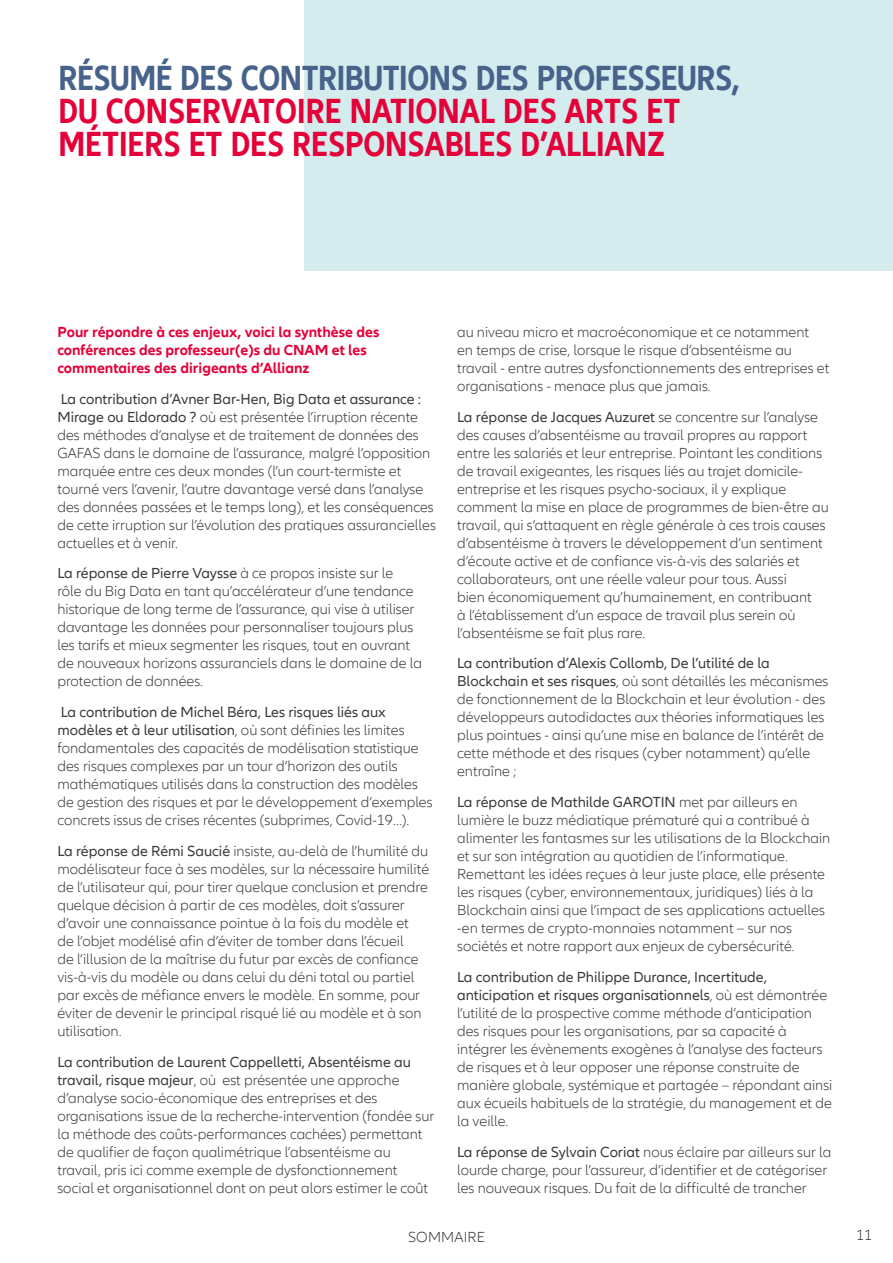
<style>
.page{position:relative;width:893px;height:1263px;background:#fff}
.page>*{position:absolute;margin:0;border:0;box-sizing:border-box;transform-origin:0 0}
.t1{font:700 condensed 36px/33px "Allianz Neo";color:#e40038}
.t2{font:700 condensed 36px "Allianz Neo";letter-spacing:-.01em;color:#47638b}
.t3{font:300 15px/18px "Allianz Neo";color:#3a3a39}
.t4{font:700 15px/18px "Allianz Neo";color:#e40038}
.s1{font-weight:400}
</style>
<div class="page">
<div style="left:304px;top:0;width:589px;height:270px;background:#d5ecee"></div>
<h1 class="t2" style="left:58px;top:57px;width:683px">RÉSUMÉ DES CONTRIBUTIONS DES PROFESSEURS,</h1>
<h1 class="t1" style="left:58px;top:95px;width:623px">DU CONSERVATOIRE NATIONAL DES ARTS ET<br>MÉTIERS ET DES RESPONSABLES D’ALLIANZ</h1>
<p class="t4" style="left:57px;top:323px;width:324px">Pour répondre à ces enjeux, voici la synthèse des conférences des professeur(e)s du CNAM et les commentaires des dirigeants d’Allianz</p>
<p class="t3" style="left:57px;top:390px;width:380px"><span class="s1">La contribution d’Avner Bar-Hen, Big Data et assurance :<br>Mirage ou Eldorado ?</span> où est présentée l’irruption récente des méthodes d’analyse et de traitement de données des GAFAS dans le domaine de l’assurance, malgré l’opposition marquée entre ces deux mondes (l’un court-termiste et tourné vers l’avenir, l’autre davantage versé dans l’analyse des données passées et le temps long), et les conséquences de cette irruption sur l’évolution des pratiques assurancielles actuelles et à venir.</p>
<p class="t3" style="left:57px;top:565px;width:366px"><span class="s1">La réponse de Pierre Vaysse</span> à ce propos insiste sur le<br>rôle du Big Data en tant qu’accélérateur d’une tendance historique de long terme de l’assurance, qui vise à utiliser davantage les données pour personnaliser toujours plus les tarifs et mieux segmenter les risques, tout en ouvrant de nouveaux horizons assuranciels dans le domaine de la protection de données.</p>
<p class="t3" style="left:57px;top:703px;width:377px"><span class="s1">La contribution de Michel Béra, Les risques liés aux modèles et à leur utilisation</span>, où sont définies les limites fondamentales des capacités de modélisation statistique des risques complexes par un tour d’horizon des outils mathématiques utilisés dans la construction des modèles de gestion des risques et par le développement d’exemples concrets issus de crises récentes (subprimes, Covid-19…).</p>
<p class="t3" style="left:57px;top:842px;width:373px"><span class="s1">La réponse de Rémi Saucié</span> insiste, au-delà de l’humilité du modélisateur face à ses modèles, sur la nécessaire humilité de l’utilisateur qui, pour tirer quelque conclusion et prendre quelque décision à partir de ces modèles, doit s’assurer d’avoir une connaissance pointue à la fois du modèle et<br>de l’objet modélisé afin d’éviter de tomber dans l’écueil<br>de l’illusion de la maîtrise du futur par excès de confiance vis-à-vis du modèle ou dans celui du déni total ou partiel par excès de méfiance envers le modèle. En somme, pour éviter de devenir le principal risqué lié au modèle et à son utilisation.</p>
<p class="t3" style="left:57px;top:1053px;width:378px"><span class="s1">La contribution de Laurent Cappelletti, Absentéisme au travail, risque majeur</span>, où est présentée une approche d’analyse socio-économique des entreprises et des organisations issue de la recherche-intervention (fondée sur la méthode des coûts-performances cachées) permettant de qualifier de façon qualimétrique l’absentéisme au travail, pris ici comme exemple de dysfonctionnement social et organisationnel dont on peut alors estimer le coût</p>
<p class="t3" style="left:457px;top:323px;width:374px">au niveau micro et macroéconomique et ce notamment<br>en temps de crise, lorsque le risque d’absentéisme au travail - entre autres dysfonctionnements des entreprises et organisations - menace plus que jamais.</p>
<p class="t3" style="left:457px;top:408px;width:373px"><span class="s1">La réponse de Jacques Auzuret</span> se concentre sur l’analyse des causes d’absentéisme au travail propres au rapport entre les salariés et leur entreprise. Pointant les conditions de travail exigeantes, les risques liés au trajet domicile&shy;entreprise et les risques psycho-sociaux, il y explique comment la mise en place de programmes de bien-être au travail, qui s’attaquent en règle générale à ces trois causes d’absentéisme à travers le développement d’un sentiment d’écoute active et de confiance vis-à-vis des salariés et collaborateurs, ont une réelle valeur pour tous. Aussi<br>bien économiquement qu’humainement, en contribuant<br>à l’établissement d’un espace de travail plus serein où l’absentéisme se fait plus rare.</p>
<p class="t3" style="left:457px;top:655px;width:373px"><span class="s1">La contribution d’Alexis Collomb, De l’utilité de la Blockchain et ses risques</span>, où sont détaillés les mécanismes de fonctionnement de la Blockchain et leur évolution - des développeurs autodidactes aux théories informatiques les plus pointues - ainsi qu’une mise en balance de l’intérêt de cette méthode et des risques (cyber notamment) qu’elle entraîne ;</p>
<p class="t3" style="left:457px;top:793px;width:375px"><span class="s1">La réponse de Mathilde GAROTIN</span> met par ailleurs en lumière le buzz médiatique prématuré qui a contribué à alimenter les fantasmes sur les utilisations de la Blockchain et sur son intégration au quotidien de l’informatique.<br>Remettant les idées reçues à leur juste place, elle présente les risques (cyber, environnementaux, juridiques) liés à la Blockchain ainsi que l’impact de ses applications actuelles -en termes de crypto-monnaies notamment – sur nos sociétés et notre rapport aux enjeux de cybersécurité.</p>
<p class="t3" style="left:457px;top:968px;width:377px"><span class="s1">La contribution de Philippe Durance, Incertitude, anticipation et risques organisationnels</span>, où est démontrée l’utilité de la prospective comme méthode d’anticipation des risques pour les organisations, par sa capacité à intégrer les évènements exogènes à l’analyse des facteurs de risques et à leur opposer une réponse construite de manière globale, systémique et partagée – répondant ainsi aux écueils habituels de la stratégie, du management et de la veille.</p>
<p class="t3" style="left:457px;top:1143px;width:376px"><span class="s1">La réponse de Sylvain Coriat</span> nous éclaire par ailleurs sur la lourde charge, pour l’assureur, d’identifier et de catégoriser les nouveaux risques. Du fait de la difficulté de trancher</p>
<p class="t3" style="left:408px;top:1228px;width:78px">SOMMAIRE</p>
<p class="t3" style="left:856px;top:1226px;width:18px">11</p>
</div>
